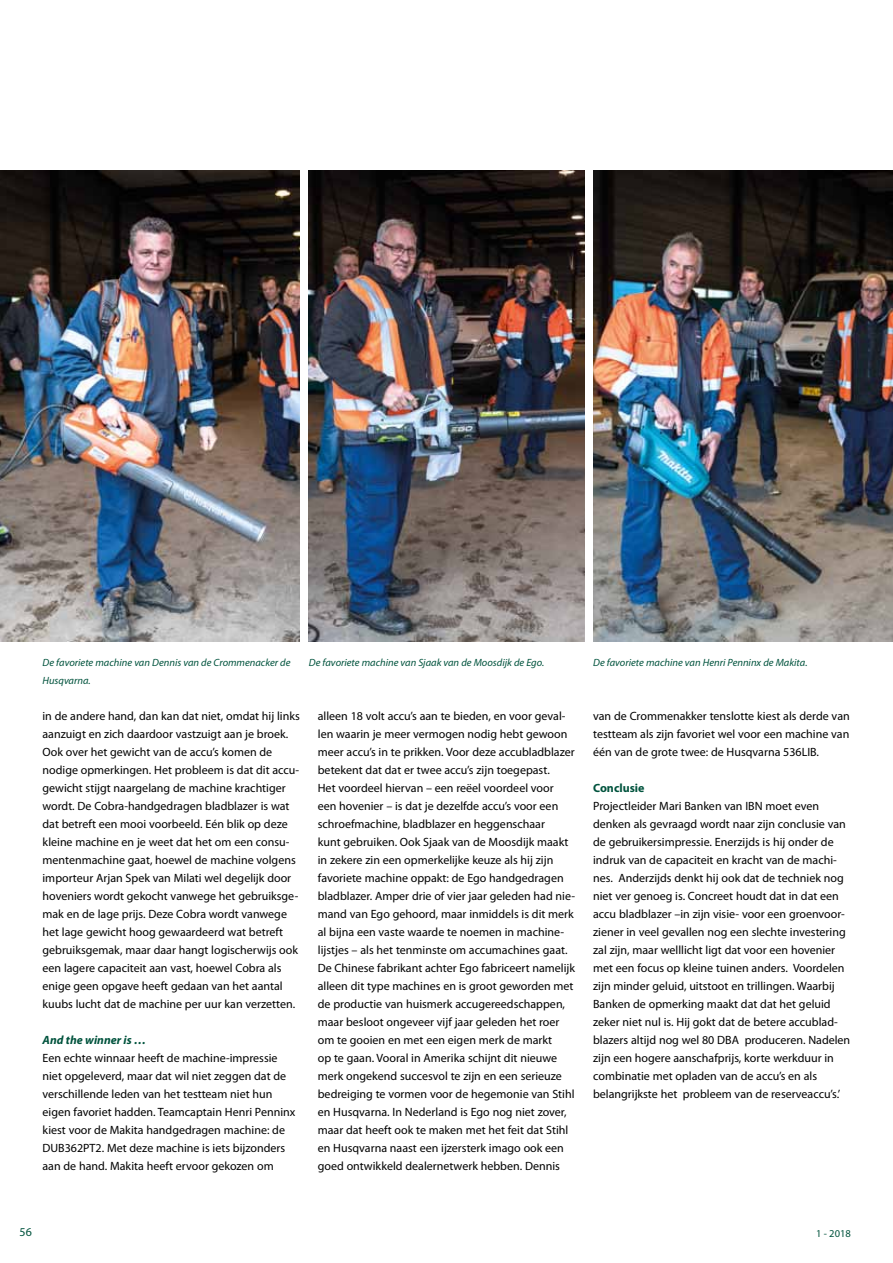
<style>
.page{position:relative;width:893px;height:1263px;background:#fff}
.page>*{position:absolute;margin:0;border:0;box-sizing:border-box;transform-origin:0 0}
.t1{font:12px/18px "Myriad Pro";color:#000}
.t2{font:12px "Myriad Pro";color:#00533d}
.t3{font:italic 10.5px/18px "Myriad Pro";color:#00533d}
.t4{font:10.5px "Myriad Pro";color:#00533d}
.s1{font-weight:700;font-style:italic;color:#00533d}
.s2{font-weight:700;color:#00533d}
</style>
<div class="page">
<img style="left:0;top:170px;width:300px;height:472px">
<img style="left:309px;top:170px;width:275px;height:472px">
<img style="left:593px;top:170px;width:300px;height:472px">
<p class="t3" style="left:43px;top:653px;width:249px">De favoriete machine van Dennis van de Crommenacker de<br>Husqvarna.</p>
<p class="t3" style="left:309px;top:653px;width:237px">De favoriete machine van Sjaak van de Moosdijk de Ego.</p>
<p class="t3" style="left:593px;top:653px;width:216px">De favoriete machine van Henri Penninx de Makita.</p>
<p class="t1" style="left:43px;top:707px;width:259px">in de andere hand, dan kan dat niet, omdat hij links aanzuigt en zich daardoor vastzuigt aan je broek.<br>Ook over het gewicht van de accu’s komen de nodige opmerkingen. Het probleem is dat dit accu&shy;gewicht stijgt naargelang de machine krachtiger wordt. De Cobra-handgedragen bladblazer is wat dat betreft een mooi voorbeeld. Eén blik op deze kleine machine en je weet dat het om een consu&shy;mentenmachine gaat, hoewel de machine volgens importeur Arjan Spek van Milati wel degelijk door hoveniers wordt gekocht vanwege het gebruiksge&shy;mak en de lage prijs. Deze Cobra wordt vanwege het lage gewicht hoog gewaardeerd wat betreft gebruiksgemak, maar daar hangt logischerwijs ook een lagere capaciteit aan vast, hoewel Cobra als enige geen opgave heeft gedaan van het aantal kuubs lucht dat de machine per uur kan verzetten.</p>
<p class="t1" style="left:43px;top:1031px;width:254px"><span class="s1">And the winner is …<br></span>Een echte winnaar heeft de machine-impressie niet opgeleverd, maar dat wil niet zeggen dat de verschillende leden van het testteam niet hun eigen favoriet hadden. Teamcaptain Henri Penninx kiest voor de Makita handgedragen machine: de DUB362PT2. Met deze machine is iets bijzonders aan de hand. Makita heeft ervoor gekozen om</p>
<p class="t1" style="left:318px;top:707px;width:259px">alleen 18 volt accu’s aan te bieden, en voor geval&shy;len waarin je meer vermogen nodig hebt gewoon meer accu’s in te prikken. Voor deze accubladblazer betekent dat dat er twee accu’s zijn toegepast.<br>Het voordeel hiervan – een reëel voordeel voor een hovenier – is dat je dezelfde accu’s voor een schroefmachine, bladblazer en heggenschaar<br>kunt gebruiken. Ook Sjaak van de Moosdijk maakt in zekere zin een opmerkelijke keuze als hij zijn favoriete machine oppakt: de Ego handgedragen bladblazer. Amper drie of vier jaar geleden had nie&shy;mand van Ego gehoord, maar inmiddels is dit merk al bijna een vaste waarde te noemen in machine&shy;lijstjes – als het tenminste om accumachines gaat.<br>De Chinese fabrikant achter Ego fabriceert namelijk alleen dit type machines en is groot geworden met de productie van huismerk accugereedschappen, maar besloot ongeveer vijf jaar geleden het roer om te gooien en met een eigen merk de markt<br>op te gaan. Vooral in Amerika schijnt dit nieuwe merk ongekend succesvol te zijn en een serieuze bedreiging te vormen voor de hegemonie van Stihl en Husqvarna. In Nederland is Ego nog niet zover, maar dat heeft ook te maken met het feit dat Stihl en Husqvarna naast een ijzersterk imago ook een goed ontwikkeld dealernetwerk hebben. Dennis</p>
<p class="t1" style="left:593px;top:707px;width:258px;text-align:justify">van de Crommenakker tenslotte kiest als derde van testteam als zijn favoriet wel voor een machine van één van de grote twee: de Husqvarna 536LIB.</p>
<p class="t1" style="left:593px;top:779px;width:259px"><span class="s2">Conclusie<br></span>Projectleider Mari Banken van IBN moet even denken als gevraagd wordt naar zijn conclusie van de gebruikersimpressie. Enerzijds is hij onder de indruk van de capaciteit en kracht van de machi&shy;nes. Anderzijds denkt hij ook dat de techniek nog niet ver genoeg is. Concreet houdt dat in dat een accu bladblazer –in zijn visie- voor een groenvoor&shy;ziener in veel gevallen nog een slechte investering zal zijn, maar welllicht ligt dat voor een hovenier met een focus op kleine tuinen anders. Voordelen zijn minder geluid, uitstoot en trillingen. Waarbij Banken de opmerking maakt dat dat het geluid zeker niet nul is. Hij gokt dat de betere accublad&shy;blazers altijd nog wel 80 DBA produceren. Nadelen zijn een hogere aanschafprijs, korte werkduur in combinatie met opladen van de accu’s en als belangrijkste het probleem van de reserveaccu’s.’</p>
<p class="t2" style="left:20px;top:1224px;width:14px">56</p>
<p class="t4" style="left:816px;top:1227px;width:36px">1 - 2018</p>
</div>
